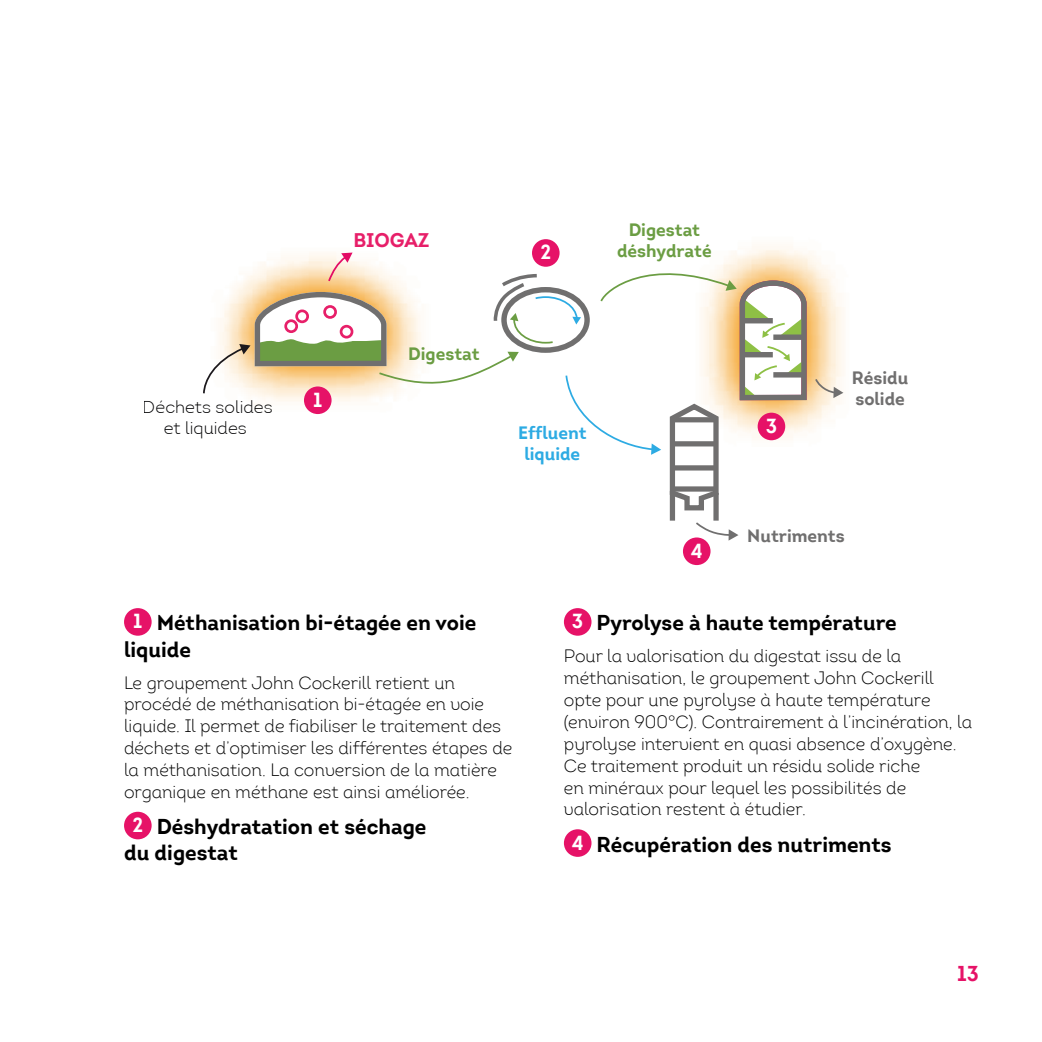
<style>
.page{position:relative;width:1042px;height:1042px;background:#fff}
.page>*{position:absolute;margin:0;border:0;box-sizing:border-box;transform-origin:0 0}
.t1{font:700 21px/26.2px "Intro";color:#000}
.t2{font:700 21px "Intro";color:#e61267}
.t3{font:700 19.78px "Intro";color:#fff}
.t4{font:700 19.25px "Intro";letter-spacing:-.005em;color:#e71f69}
.t5{font:17.5px/21.9px "Intro Light Alt";color:#000}
.t6{font:700 17.5px/21px "Intro";color:#6b9d43;text-align:center}
.t7{font:300 17.5px/21px "Intro";color:#020203;text-align:center}
.t8{font:700 17.5px/21px "Intro";color:#706f6f}
.t9{font:700 17.5px/21px "Intro";color:#2dabe3;text-align:center}
.s1{font-size:19.78px;color:#fff}
</style>
<div class="page">
<div style="left:124px;top:608px;width:28px;height:28px;background:#e61267;border-radius:50%"></div>
<div style="left:124px;top:812px;width:28px;height:27px;background:#e61267;border-radius:50%"></div>
<div style="left:564px;top:608px;width:27px;height:28px;background:#e61267;border-radius:50%"></div>
<div style="left:564px;top:829px;width:27px;height:28px;background:#e61267;border-radius:50%"></div>
<svg style="left:696px;top:522px;width:42px;height:18px"></svg>
<div style="left:670px;top:491px;width:5px;height:30px;background:#706f6f"></div>
<div style="left:713px;top:493px;width:6px;height:28px;background:#706f6f"></div>
<svg style="left:203px;top:253px;width:640px;height:260px"></svg>
<div style="left:304px;top:386px;width:27px;height:28px;background:#e61267;border-radius:50%"></div>
<div style="left:532px;top:239px;width:27px;height:28px;background:#e61267;border-radius:50%"></div>
<div style="left:683px;top:537px;width:27px;height:28px;background:#e61267;border-radius:50%"></div>
<div style="left:757px;top:413px;width:28px;height:27px;background:#e61267;border-radius:50%"></div>
<p class="t7" style="left:143px;top:396px;width:131px">Déchets solides et liquides</p>
<p class="t4" style="left:353px;top:228px;width:78px">BIOGAZ</p>
<p class="t3" style="left:313px;top:387px;width:11px">1</p>
<p class="t6" style="left:408px;top:343px;width:73px">Digestat</p>
<p class="t3" style="left:540px;top:240px;width:12px">2</p>
<p class="t6" style="left:617px;top:219px;width:96px">Digestat déshydraté</p>
<p class="t9" style="left:518px;top:422px;width:70px">Effluent liquide</p>
<p class="t3" style="left:691px;top:538px;width:13px">4</p>
<p class="t3" style="left:766px;top:413px;width:13px">3</p>
<p class="t8" style="left:852px;top:368px;width:58px">Résidu solide</p>
<p class="t8" style="left:747px;top:525px;width:99px">Nutriments</p>
<p class="t1" style="left:124px;top:610px;width:354px;text-indent:9px"><span class="s1">1</span> Méthanisation bi-étagée en voie liquide</p>
<p class="t5" style="left:124px;top:671px;width:390px">Le groupement John Cockerill retient un procédé de méthanisation bi-étagée en voie liquide. Il permet de fiabiliser le traitement des déchets et d’optimiser les différentes étapes de la méthanisation. La conversion de la matière organique en méthane est ainsi améliorée.</p>
<p class="t1" style="left:124px;top:813px;width:304px;text-indent:8px"><span class="s1">2</span> Déshydratation et séchage du digestat</p>
<p class="t1" style="left:572px;top:610px;width:326px"><span class="s1">3</span> Pyrolyse à haute température</p>
<p class="t5" style="left:564px;top:645px;width:410px">Pour la valorisation du digestat issu de la méthanisation, le groupement John Cockerill opte pour une pyrolyse à haute température (environ 900°C). Contrairement à l’incinération, la pyrolyse intervient en quasi absence d’oxygène.<br>Ce traitement produit un résidu solide riche<br>en minéraux pour lequel les possibilités de valorisation restent à étudier.</p>
<p class="t1" style="left:572px;top:831px;width:321px"><span class="s1">4</span> Récupération des nutriments</p>
<p class="t2" style="left:957px;top:960px;width:23px">13</p>
</div>
